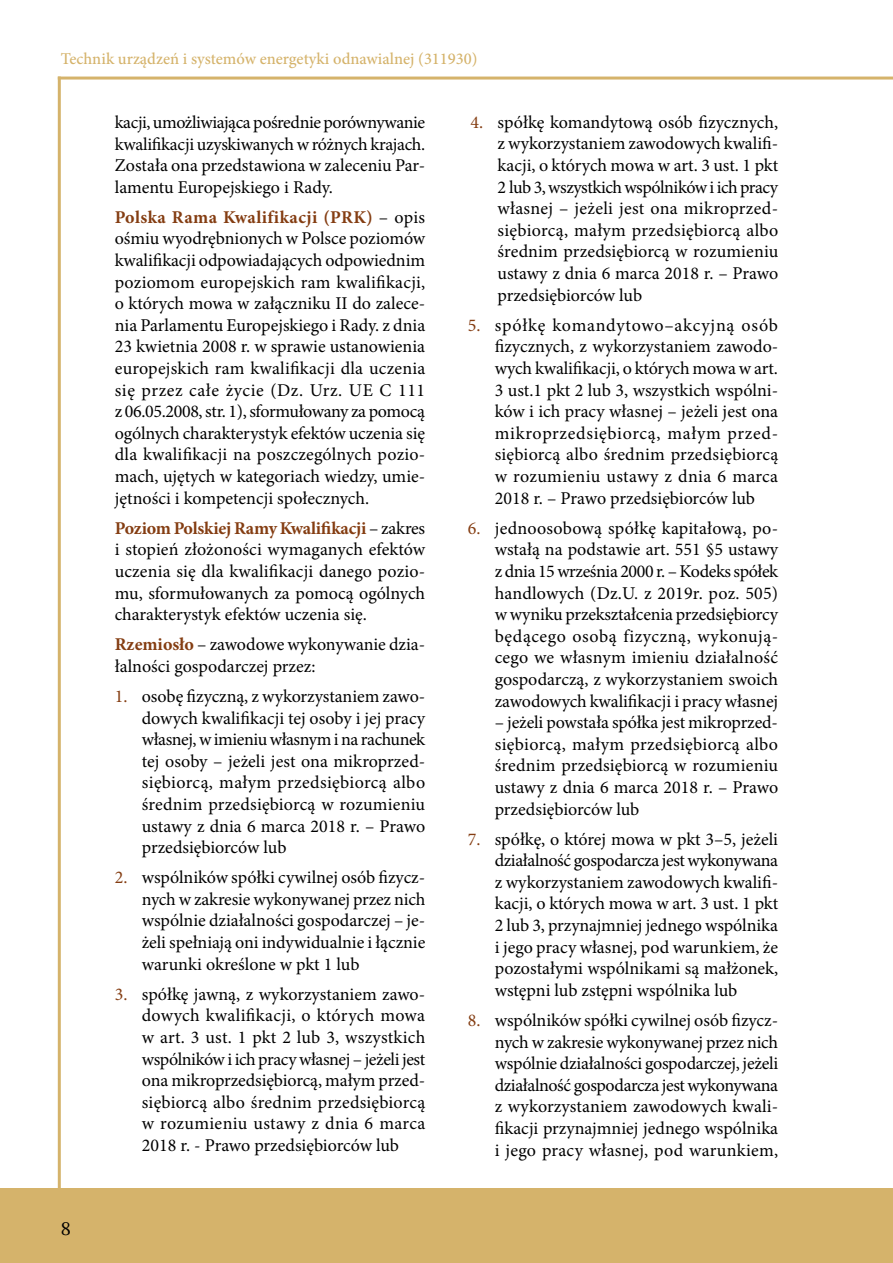
<style>
.page{position:relative;width:893px;height:1263px;background:#fff}
.page>*{position:absolute;margin:0;border:0;box-sizing:border-box;transform-origin:0 0}
.t1{font:18px/21.6px "Minion Pro";color:#000;text-align:justify}
.t2{font:18px "Lora";color:#000}
.t3{font:500 16.5px "Minion Pro";color:#d5b36b}
.s1{font-weight:700;color:#843d12}
.s2{color:#843d12}
</style>
<div class="page">
<div style="left:0;top:1188px;width:893px;height:75px;background:#d5b36b"></div>
<hr style="left:58px;top:77px;width:3px;height:1113px;background:#d5b36b">
<hr style="left:58px;top:77px;width:835px;height:3px;background:#d5b36b">
<p class="t3" style="left:61px;top:48px;width:418px">Technik urządzeń i systemów energetyki odnawialnej (311930)</p>
<p class="t2" style="left:61px;top:1215px;width:12px">8</p>
<p class="t1" style="left:115px;top:111px;width:312px">kacji, umożliwiająca pośrednie porównywanie kwalifikacji uzyskiwanych w różnych krajach.<br>Została ona przedstawiona w zaleceniu Par&shy;lamentu Europejskiego i Rady.</p>
<p class="t1" style="left:115px;top:206px;width:312px"><span class="s1">Polska Rama Kwalifikacji (PRK)</span> – opis ośmiu wyodrębnionych w Polsce poziomów kwalifikacji odpowiadających odpowiednim poziomom europejskich ram kwalifikacji, o których mowa w załączniku II do zalece&shy;nia Parlamentu Europejskiego i Rady. z dnia 23 kwietnia 2008 r. w sprawie ustanowienia europejskich ram kwalifikacji dla uczenia się przez całe życie (Dz. Urz. UE C 111 z 06.05.2008, str. 1), sformułowany za pomocą ogólnych charakterystyk efektów uczenia się dla kwalifikacji na poszczególnych pozio&shy;mach, ujętych w kategoriach wiedzy, umie&shy;jętności i kompetencji społecznych.</p>
<p class="t1" style="left:115px;top:517px;width:312px"><span class="s1">Poziom Polskiej Ramy Kwalifikacji</span> – zakres i stopień złożoności wymaganych efektów uczenia się dla kwalifikacji danego pozio&shy;mu, sformułowanych za pomocą ogólnych charakterystyk efektów uczenia się.</p>
<p class="t1" style="left:115px;top:634px;width:312px"><span class="s1">Rzemiosło</span> – zawodowe wykonywanie dzia&shy;łalności gospodarczej przez:</p>
<p class="t1" style="left:142px;top:685px;width:285px;text-indent:-27px"><span class="s2">1.</span> osobę fizyczną, z wykorzystaniem zawo&shy;dowych kwalifikacji tej osoby i jej pracy własnej, w imieniu własnym i na rachunek tej osoby – jeżeli jest ona mikroprzed&shy;siębiorcą, małym przedsiębiorcą albo średnim przedsiębiorcą w rozumieniu ustawy z dnia 6 marca 2018 r. – Prawo przedsiębiorców lub</p>
<p class="t1" style="left:142px;top:867px;width:285px;text-indent:-27px"><span class="s2">2.</span> wspólników spółki cywilnej osób fizycz&shy;nych w zakresie wykonywanej przez nich wspólnie działalności gospodarczej – je&shy;żeli spełniają oni indywidualnie i łącznie warunki określone w pkt 1 lub</p>
<p class="t1" style="left:142px;top:983px;width:285px;text-indent:-27px"><span class="s2">3.</span> spółkę jawną, z wykorzystaniem zawo&shy;dowych kwalifikacji, o których mowa w art. 3 ust. 1 pkt 2 lub 3, wszystkich wspólników i ich pracy własnej – jeżeli jest ona mikroprzedsiębiorcą, małym przed&shy;siębiorcą albo średnim przedsiębiorcą w rozumieniu ustawy z dnia 6 marca 2018 r. - Prawo przedsiębiorców lub</p>
<p class="t1" style="left:497px;top:111px;width:282px;text-indent:-27px"><span class="s2">4.</span> spółkę komandytową osób fizycznych, z wykorzystaniem zawodowych kwalifi&shy;kacji, o których mowa w art. 3 ust. 1 pkt 2 lub 3, wszystkich wspólników i ich pracy własnej – jeżeli jest ona mikroprzed&shy;siębiorcą, małym przedsiębiorcą albo średnim przedsiębiorcą w rozumieniu ustawy z dnia 6 marca 2018 r. – Prawo przedsiębiorców lub</p>
<p class="t1" style="left:495px;top:314px;width:285px;text-indent:-27px"><span class="s2">5.</span> spółkę komandytowo–akcyjną osób fizycznych, z wykorzystaniem zawodo&shy;wych kwalifikacji, o których mowa w art.<br>3 ust.1 pkt 2 lub 3, wszystkich wspólni&shy;ków i ich pracy własnej – jeżeli jest ona mikroprzedsiębiorcą, małym przed&shy;siębiorcą albo średnim przedsiębiorcą w rozumieniu ustawy z dnia 6 marca 2018 r. – Prawo przedsiębiorców lub</p>
<p class="t1" style="left:495px;top:517px;width:285px;text-indent:-27px"><span class="s2">6.</span> jednoosobową spółkę kapitałową, po&shy;wstałą na podstawie art. 551 §5 ustawy z dnia 15 września 2000 r. – Kodeks spółek handlowych (Dz.U. z 2019r. poz. 505) w wyniku przekształcenia przedsiębiorcy będącego osobą fizyczną, wykonują&shy;cego we własnym imieniu działalność gospodarczą, z wykorzystaniem swoich zawodowych kwalifikacji i pracy własnej</p>
<p class="t1" style="left:495px;top:712px;width:285px">– jeżeli powstała spółka jest mikroprzed&shy;siębiorcą, małym przedsiębiorcą albo średnim przedsiębiorcą w rozumieniu ustawy z dnia 6 marca 2018 r. – Prawo przedsiębiorców lub</p>
<p class="t1" style="left:495px;top:828px;width:285px;text-indent:-27px"><span class="s2">7.</span> spółkę, o której mowa w pkt 3–5, jeżeli działalność gospodarcza jest wykonywana z wykorzystaniem zawodowych kwalifi&shy;kacji, o których mowa w art. 3 ust. 1 pkt 2 lub 3, przynajmniej jednego wspólnika i jego pracy własnej, pod warunkiem, że pozostałymi wspólnikami są małżonek, wstępni lub zstępni wspólnika lub</p>
<p class="t1" style="left:495px;top:1009px;width:285px;text-indent:-27px"><span class="s2">8.</span> wspólników spółki cywilnej osób fizycz&shy;nych w zakresie wykonywanej przez nich wspólnie działalności gospodarczej, jeżeli działalność gospodarcza jest wykonywana z wykorzystaniem zawodowych kwali&shy;fikacji przynajmniej jednego wspólnika i jego pracy własnej, pod warunkiem,</p>
</div>
